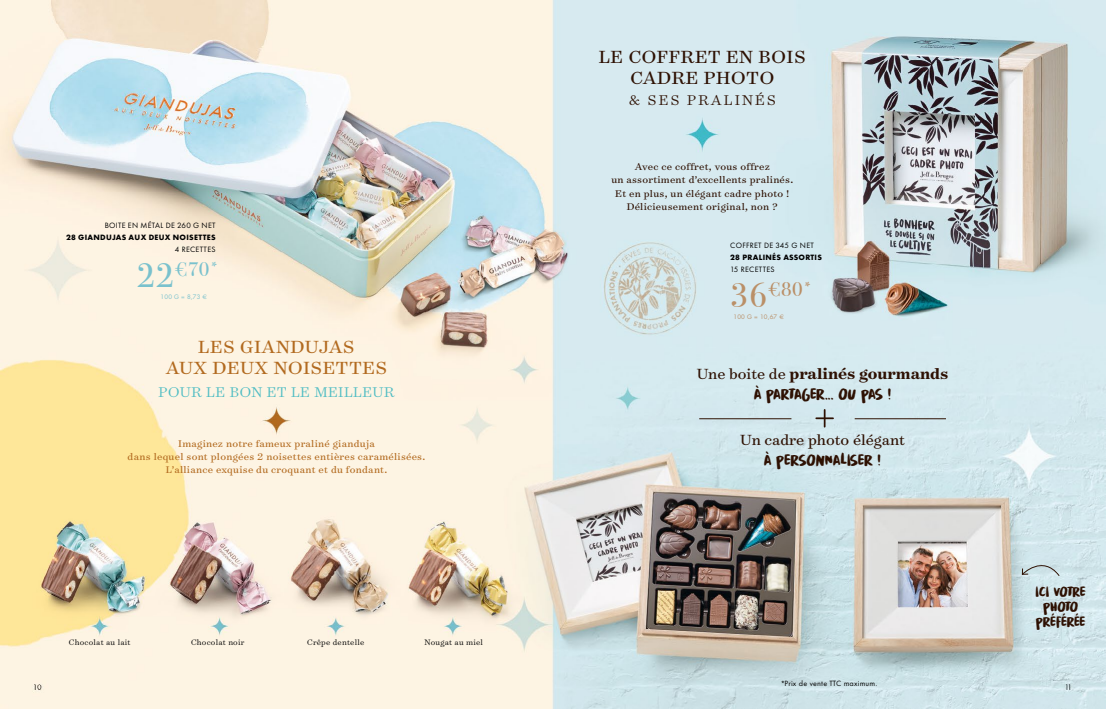
<style>
.page{position:relative;width:1106px;height:709px;background:#fff}
.page>*{position:absolute;margin:0;border:0;box-sizing:border-box;transform-origin:0 0}
.t1{font:20px/21px "Surveyor Text";letter-spacing:.025em;color:#b26a1f;text-align:center}
.t2{font:20px/21px "Surveyor Text";letter-spacing:.025em;color:#2e1103;text-align:center}
.t3{font:19.8px "Bodoni Svty Two ITCTT";color:#79c1cd}
.t4{font:19.8px "Bodoni Svty Two ITCTT";color:#ba8f67}
.t5{font:16.7px "Downhill Dive";letter-spacing:-.025em;color:#2e1103}
.t6{font:700 16.7px "Surveyor Text";color:#2e1103}
.t7{font:16.7px "Surveyor Text";color:#2e1103}
.t8{font:300 16px "Surveyor Text";letter-spacing:.025em;color:#4ebcc3}
.t9{font:300 16px "Surveyor Text";letter-spacing:.125em;color:#2e1103}
.t10{font:15px/15px "Downhill Dive";letter-spacing:-.04em;color:#2e1103;text-align:center}
.t11{font:11px/13.2px "Surveyor Text";letter-spacing:.025em;color:#b26a1f;text-align:center}
.t12{font:11px/13.2px "Surveyor Text";letter-spacing:.025em;color:#2e1103;text-align:center}
.t13{font:300 9px "Surveyor Text";letter-spacing:.025em;color:#000}
.t14{font:8px "Futura PT";letter-spacing:.035em;color:#000}
.t15{font:700 8px "Futura PT";letter-spacing:.035em;color:#000}
.t16{font:7px "Futura Now Var";letter-spacing:.025em;color:#000}
.t17{font:6px "Futura";letter-spacing:.025em;color:#ba8f67}
.t18{font:6px "Futura";color:#79c1cd}
.s1{font-size:34px}
.s2{font-family:"Euro Sans";font-size:6.5px}
.s3{font-weight:400}
</style>
<div class="page">
<img style="left:0;top:0;width:1105px;height:709px">
<svg style="left:1021px;top:554px;width:39px;height:23px"></svg>
<svg style="left:816px;top:410px;width:17px;height:17px"></svg>
<hr style="left:699px;top:418px;width:92px;height:1px;background:#2e1103">
<hr style="left:854px;top:418px;width:92px;height:1px;background:#2e1103">
<p class="t14" style="left:105px;top:221px;width:112px">BOITE EN MÉTAL DE 260 G NET</p>
<p class="t15" style="left:66px;top:232px;width:151px">28 GIANDUJAS AUX DEUX NOISETTES</p>
<p class="t14" style="left:175px;top:245px;width:42px">4 RECETTES</p>
<h2 class="t3" style="left:137px;top:253px;width:83px"><span class="s1">22</span>€70<sup>*</sup></h2>
<p class="t18" style="left:161px;top:293px;width:48px">100 G = 8,73 <span class="s2">€</span></p>
<h1 class="t1" style="left:166px;top:335px;width:223px">LES GIANDUJAS<br>AUX DEUX NOISETTES</h1>
<h3 class="t8" style="left:158px;top:382px;width:238px">POUR LE BON ET LE MEILLEUR</h3>
<p class="t11" style="left:128px;top:436px;width:299px">Imaginez notre fameux praliné gianduja<br>dans lequel sont plongées 2 noisettes entières caramélisées.<br>L’alliance exquise du croquant et du fondant.</p>
<p class="t13" style="left:69px;top:637px;width:63px">Chocolat au lait</p>
<p class="t13" style="left:191px;top:637px;width:55px">Chocolat noir</p>
<p class="t13" style="left:307px;top:637px;width:58px">Crêpe dentelle</p>
<p class="t13" style="left:424px;top:637px;width:60px">Nougat au miel</p>
<h1 class="t2" style="left:598px;top:45px;width:209px">LE COFFRET EN BOIS<br>CADRE PHOTO</h1>
<h3 class="t9" style="left:628px;top:90px;width:149px">&amp; SES PRALINÉS</h3>
<p class="t12" style="left:611px;top:160px;width:183px">Avec ce coffret, vous offrez<br>un assortiment d’excellents pralinés.<br>Et en plus, un élégant cadre photo !<br>Délicieusement original, non ?</p>
<p class="t14" style="left:730px;top:241px;width:85px">COFFRET DE 345 G NET</p>
<p class="t15" style="left:730px;top:252px;width:93px">28 PRALINÉS ASSORTIS</p>
<p class="t14" style="left:730px;top:265px;width:46px">15 RECETTES</p>
<h2 class="t4" style="left:730px;top:273px;width:83px"><span class="s1">36</span>€80<sup>*</sup></h2>
<p class="t17" style="left:733px;top:313px;width:52px">100 G = 10,67 <span class="s2">€</span></p>
<h3 class="t6" style="left:696px;top:363px;width:253px"><span class="s3">Une boite de</span> pralinés gourmands</h3>
<h3 class="t5" style="left:754px;top:384px;width:139px">À PARTAGER... OU PAS !</h3>
<h3 class="t7" style="left:740px;top:429px;width:166px">Un cadre photo élégant</h3>
<h3 class="t5" style="left:764px;top:450px;width:118px">À PERSONNALISER !</h3>
<p class="t16" style="left:781px;top:677px;width:98px">*Prix de vente TTC maximum.</p>
<h3 class="t10" style="left:1035px;top:585px;width:52px">ICI VOTRE<br>PHOTO<br>PRÉFÉRÉE</h3>
</div>
